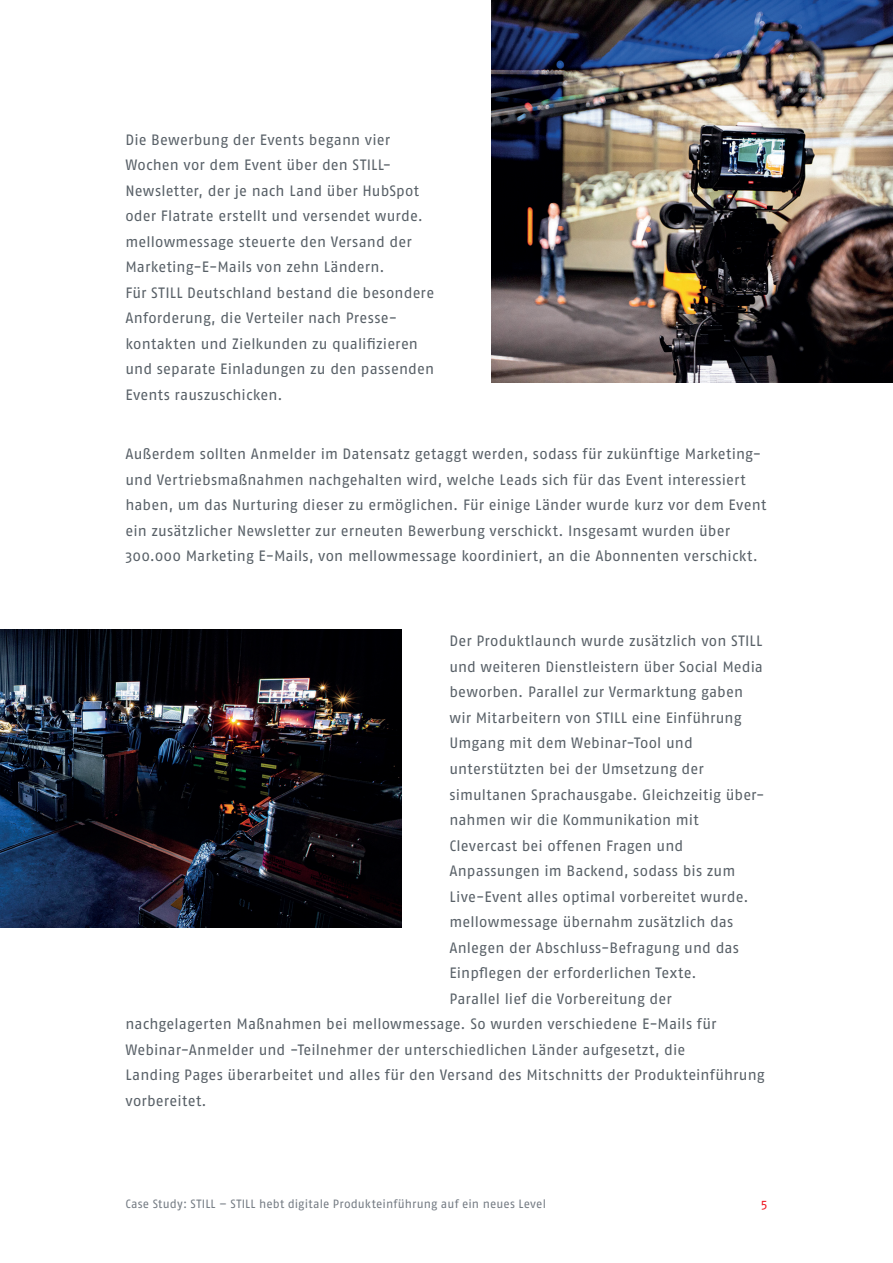
<style>
.page{position:relative;width:893px;height:1263px;background:#fff}
.page>*{position:absolute;margin:0;border:0;box-sizing:border-box;transform-origin:0 0}
.t1{font:15px/25.5px "Fago No";letter-spacing:.005em;color:#586067}
.t2{font:12.75px "Fago No";color:#ee1c25}
.t3{font:12px "Fago No";letter-spacing:.01em;color:#757c84}
</style>
<div class="page">
<img style="left:491px;top:0;width:402px;height:383px">
<img style="left:0;top:629px;width:402px;height:298px">
<p class="t1" style="left:125px;top:126px;width:310px">Die Bewerbung der Events begann vier Wochen vor dem Event über den STILL-Newsletter, der je nach Land über HubSpot oder Flatrate erstellt und versendet wurde. mellowmessage steuerte den Versand der Marketing-E-Mails von zehn Ländern.<br>Für STILL Deutschland bestand die besondere Anforderung, die Verteiler nach Presse&shy;kontakten und Zielkunden zu qualifizieren und separate Einladungen zu den passenden Events rauszuschicken.</p>
<p class="t1" style="left:125px;top:441px;width:642px">Außerdem sollten Anmelder im Datensatz getaggt werden, sodass für zukünftige Marketing&shy;und Vertriebsmaßnahmen nachgehalten wird, welche Leads sich für das Event interessiert haben, um das Nurturing dieser zu ermöglichen. Für einige Länder wurde kurz vor dem Event ein zusätzlicher Newsletter zur erneuten Bewerbung verschickt. Insgesamt wurden über 300.000 Marketing E-Mails, von mellowmessage koordiniert, an die Abonnenten verschickt.</p>
<p class="t1" style="left:449px;top:628px;width:314px">Der Produktlaunch wurde zusätzlich von STILL</p>
<p class="t1" style="left:449px;top:654px;width:315px">und weiteren Dienstleistern über Social Media</p>
<p class="t1" style="left:449px;top:679px;width:295px">beworben. Parallel zur Vermarktung gaben</p>
<p class="t1" style="left:449px;top:705px;width:294px">wir Mitarbeitern von STILL eine Einführung</p>
<p class="t1" style="left:449px;top:730px;width:245px">Umgang mit dem Webinar-Tool und</p>
<p class="t1" style="left:449px;top:756px;width:256px">unterstützten bei der Umsetzung der</p>
<p class="t1" style="left:449px;top:781px;width:317px">simultanen Sprachausgabe. Gleichzeitig über-</p>
<p class="t1" style="left:449px;top:807px;width:251px">nahmen wir die Kommunikation mit</p>
<p class="t1" style="left:449px;top:832px;width:235px">Clevercast bei offenen Fragen und</p>
<p class="t1" style="left:449px;top:858px;width:287px">Anpassungen im Backend, sodass bis zum</p>
<p class="t1" style="left:449px;top:883px;width:301px">Live-Event alles optimal vorbereitet wurde.</p>
<p class="t1" style="left:449px;top:909px;width:285px">mellowmessage übernahm zusätzlich das</p>
<p class="t1" style="left:449px;top:934px;width:291px">Anlegen der Abschluss-Befragung und das</p>
<p class="t1" style="left:449px;top:960px;width:248px">Einpflegen der erforderlichen Texte.</p>
<p class="t1" style="left:449px;top:985px;width:224px">Parallel lief die Vorbereitung der</p>
<p class="t1" style="left:125px;top:1011px;width:593px">nachgelagerten Maßnahmen bei mellowmessage. So wurden verschiedene E-Mails für</p>
<p class="t1" style="left:125px;top:1036px;width:561px">Webinar-Anmelder und -Teilnehmer der unterschiedlichen Länder aufgesetzt, die</p>
<p class="t1" style="left:125px;top:1062px;width:641px">Landing Pages überarbeitet und alles für den Versand des Mitschnitts der Produkteinführung</p>
<p class="t1" style="left:125px;top:1087px;width:83px">vorbereitet.</p>
<p class="t3" style="left:125px;top:1197px;width:422px">Case Study: STILL – STILL hebt digitale Produkteinführung auf ein neues Level</p>
<p class="t2" style="left:761px;top:1196px;width:8px">5</p>
</div>
